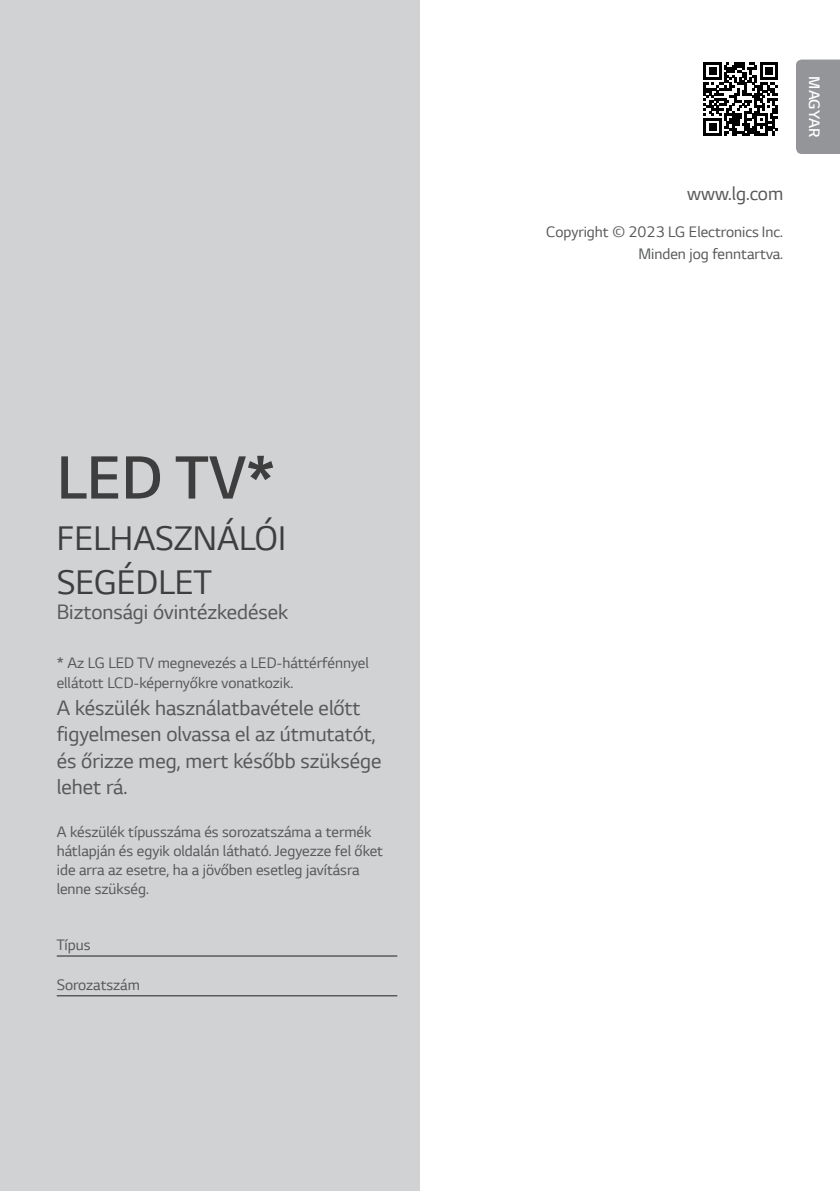
<style>
.page{position:relative;width:840px;height:1191px;background:#fff}
.page>*{position:absolute;margin:0;border:0;box-sizing:border-box;transform-origin:0 0}
.Cover_Title{font:600 64px "LG Smart";color:#3e3e3f}
.Cover_Owner_s{font:36px/43.2px "LG Smart";color:#3e3e3f}
.Cover_Body_11{font:22px/26.4px "LG Smart";color:#57585a}
.Cover_Address{font:20px "LG Smart";color:#57585a}
.Cover_Body{font:16px/19.2px "LG Smart";color:#57585a}
.Cover_Body_Right{font:16px "LG Smart";color:#57585a}
.t1{font:600 16px "LG Smart";color:#fff}
</style>
<div class="page">
<div style="left:0;top:0;width:420px;height:1191px;background:#d1d2d4"></div>
<div style="left:796px;top:60px;width:43px;height:94px;background:#939598"></div>
<svg style="left:703px;top:62px;width:74px;height:74px"></svg>
<hr style="left:57px;top:955px;width:340px;height:1px;background:#231f20">
<hr style="left:57px;top:995px;width:340px;height:1px;background:#231f20">
<p class="Cover_Title" style="left:57px;top:435px;width:220px">LED TV*</p>
<p class="Cover_Owner_s" style="left:57px;top:516px;width:230px">FELHASZNÁLÓI<br>SEGÉDLET</p>
<p class="Cover_Body_11" style="left:57px;top:598px;width:233px">Biztonsági óvintézkedések</p>
<p class="Cover_Body" style="left:57px;top:653px;width:313px">* Az LG LED TV megnevezés a LED-háttérfénnyel ellátott LCD-képernyőkre vonatkozik.</p>
<p class="Cover_Body_11" style="left:57px;top:693px;width:326px">A készülék használatbavétele előtt figyelmesen olvassa el az útmutatót, és őrizze meg, mert később szüksége lehet rá.</p>
<p class="Cover_Body" style="left:57px;top:821px;width:327px">A készülék típusszáma és sorozatszáma a termék hátlapján és egyik oldalán látható. Jegyezze fel őket ide arra az esetre, ha a jövőben esetleg javításra lenne szükség.</p>
<p class="Cover_Body" style="left:57px;top:935px;width:35px">Típus</p>
<p class="Cover_Body" style="left:57px;top:974px;width:85px">Sorozatszám</p>
<p class="Cover_Address" style="left:686px;top:180px;width:97px">www.lg.com</p>
<p class="Cover_Body_Right" style="left:545px;top:221px;width:238px">Copyright © 2023 LG Electronics Inc.</p>
<p class="Cover_Body_Right" style="left:638px;top:243px;width:146px">Minden jog fenntartva.</p>
<p class="t1" style="left:824px;top:76px;width:62px;rotate:90deg">MAGYAR</p>
</div>
